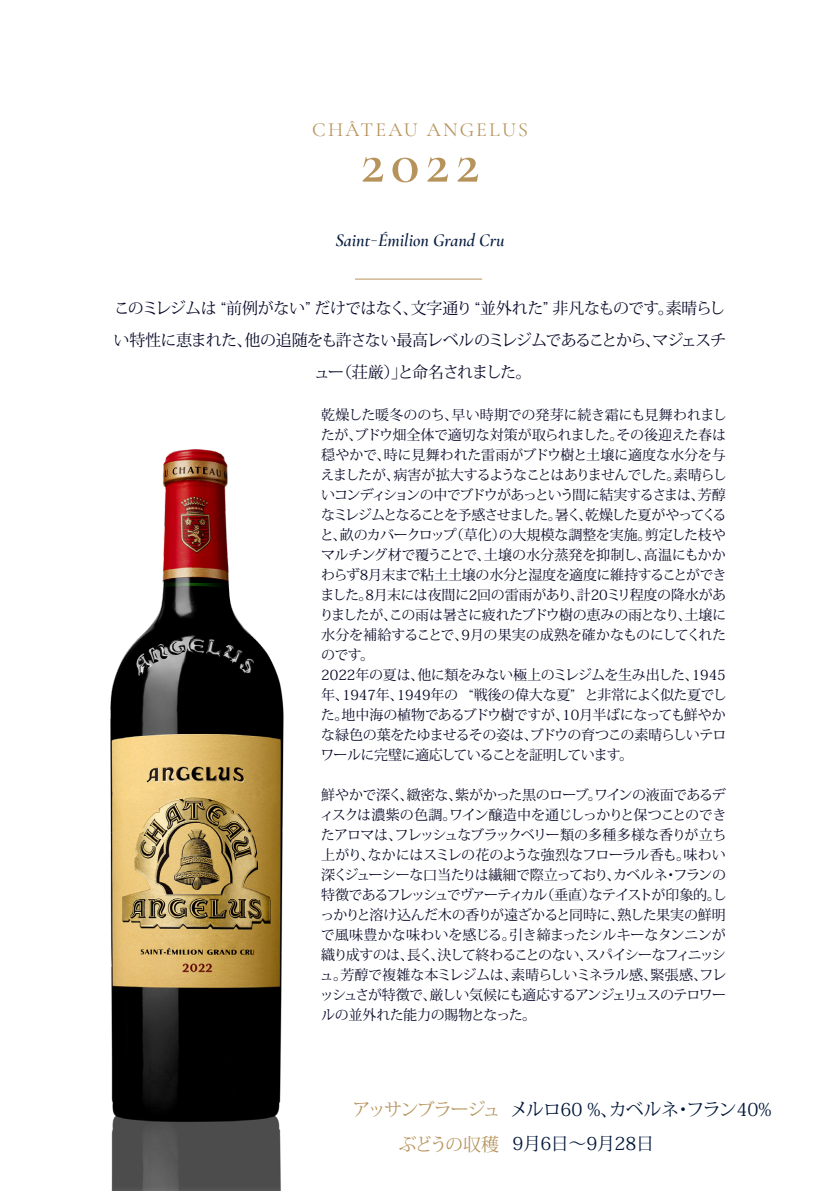
<style>
.page{position:relative;width:840px;height:1191px;background:#fff}
.page>*{position:absolute;margin:0;border:0;box-sizing:border-box;transform-origin:0 0}
.t1{font:600 60px "Cormorant Garamond";color:#b7935c}
.t2{font:20px "Cormorant Garamond";letter-spacing:.11em;color:#b7935c}
.t3{font:18px "Koz Min Pr 6 N";letter-spacing:-.03em;color:#011638}
.t4{font:italic 600 18px "Cormorant Garamond";color:#051b3d}
.t5{font:18px "Koz Min Pr 6 N";letter-spacing:-.09em;color:#b7935c}
.t6{font:16px/32px "Koz Min Pr 6 N";letter-spacing:-.06em;color:#050726;text-align:center}
.t7{font:14px/20px "Koz Min Pr 6 N";letter-spacing:-.045em;color:#050726;text-align:justify}
.s1{font-family:"Halcom";font-weight:300;font-style:normal}
</style>
<div class="page">
<img style="left:110px;top:449px;width:174px;height:742px">
<hr style="left:355px;top:279px;width:127px;height:1px;background:#b7935c">
<p class="t2" style="left:312px;top:117px;width:217px">CHÂTEAU ANGELUS</p>
<p class="t1" style="left:360px;top:125px;width:120px">2022</p>
<p class="t4" style="left:335px;top:229px;width:171px">Saint<span class="s1">-</span>Émilion Grand Cru</p>
<p class="t6" style="left:113px;top:293px;width:613px">このミレジムは “前例がない” だけではなく、文字通り “並外れた” 非凡なものです。素晴らしい特性に恵まれた、他の追随をも許さない最高レベルのミレジムであることから、マジェスチュー（荘厳）」と命名されました。</p>
<p class="t7" style="left:319px;top:405px;width:408px">乾燥した暖冬ののち、早い時期での発芽に続き霜にも見舞われましたが、ブドウ畑全体で適切な対策が取られました。その後迎えた春は穏やかで、時に見舞われた雷雨がブドウ樹と土壌に適度な水分を与えましたが、病害が拡大するようなことはありませんでした。素晴らしいコンディションの中でブドウがあっという間に結実するさまは、芳醇なミレジムとなることを予感させました。暑く、乾燥した夏がやってくると、畝のカバークロップ（草化）の大規模な調整を実施。剪定した枝やマルチング材で覆うことで、土壌の水分蒸発を抑制し、高温にもかかわらず8月末まで粘土土壌の水分と湿度を適度に維持することができました。8月末には夜間に2回の雷雨があり、計20ミリ程度の降水がありましたが、この雨は暑さに疲れたブドウ樹の恵みの雨となり、土壌に水分を補給することで、9月の果実の成熟を確かなものにしてくれたのです。</p>
<p class="t7" style="left:320px;top:665px;width:407px">2022年の夏は、他に類をみない極上のミレジムを生み出した、1945年、1947年、1949年の “戦後の偉大な夏” と非常によく似た夏でした。地中海の植物であるブドウ樹ですが、10月半ばになっても鮮やかな緑色の葉をたゆませるその姿は、ブドウの育つこの素晴らしいテロワールに完璧に適応していることを証明しています。</p>
<p class="t7" style="left:320px;top:785px;width:408px">鮮やかで深く、緻密な、紫がかった黒のローブ。ワインの液面であるディスクは濃紫の色調。ワイン醸造中を通じしっかりと保つことのできたアロマは、フレッシュなブラックベリー類の多種多様な香りが立ち上がり、なかにはスミレの花のような強烈なフローラル香も。味わい深くジューシーな口当たりは繊細で際立っており、カベルネ・フランの特徴であるフレッシュでヴァーティカル（垂直）なテイストが印象的。しっかりと溶け込んだ木の香りが遠ざかると同時に、熟した果実の鮮明で風味豊かな味わいを感じる。引き締まったシルキーなタンニンが織り成すのは、長く、決して終わることのない、スパイシーなフィニッシュ。芳醇で複雑な本ミレジムは、素晴らしいミネラル感、緊張感、フレッシュさが特徴で、厳しい気候にも適応するアンジェリュスのテロワールの並外れた能力の賜物となった。</p>
<p class="t5" style="left:352px;top:1098px;width:150px">アッサンブラージュ</p>
<p class="t5" style="left:398px;top:1134px;width:102px">ぶどうの収穫</p>
<p class="t3" style="left:509px;top:1098px;width:263px">メルロ60 %、カベルネ・フラン40%</p>
<p class="t3" style="left:512px;top:1133px;width:143px">9月6日〜9月28日</p>
</div>
